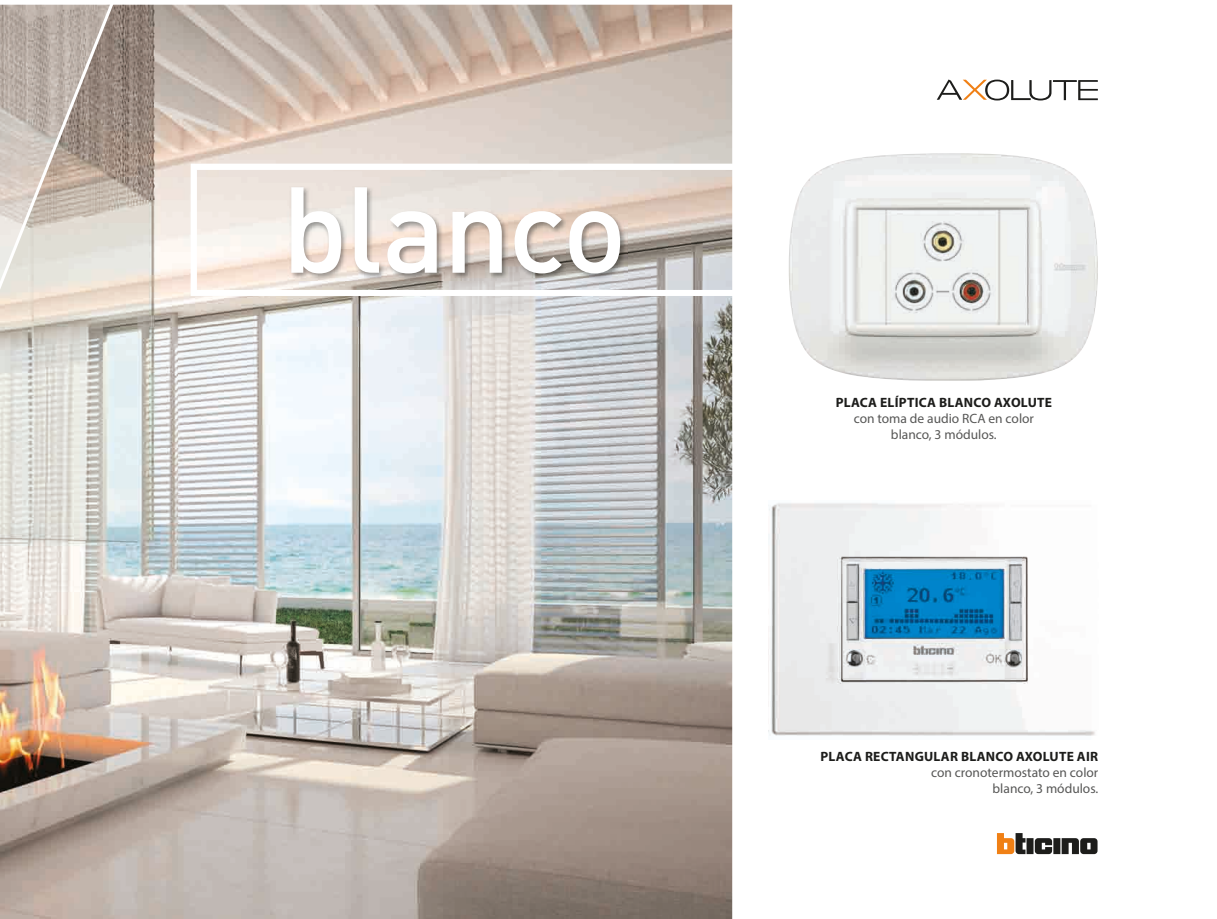
<style>
.page{position:relative;width:1217px;height:919px;background:#fff}
.page>*{position:absolute;margin:0;border:0;box-sizing:border-box;transform-origin:0 0}
.t1{font:500 120px "DIN Pro";letter-spacing:-.025em;color:#fff}
.t2{font:13.5px/16.2px "Myriad Pro";color:#575756;text-align:center}
.t3{font:700 13.5px "Myriad Pro";letter-spacing:.02em;color:#1d1d1b}
</style>
<div class="page">
<img style="left:0;top:5px;width:732px;height:913px">
<svg style="left:0;top:4px;width:115px;height:286px;background:#c4bab1"></svg>
<svg style="left:191px;top:164px;width:542px;height:132px"></svg>
<img style="left:789px;top:153px;width:308px;height:227px">
<img style="left:768px;top:503px;width:327px;height:233px">
<svg style="left:997px;top:833px;width:100px;height:21px"></svg>
<svg style="left:936px;top:79px;width:161px;height:21px"></svg>
<img style="left:290px;top:186px;width:337px;height:94px">
<h1 class="t1" style="left:281px;top:148px;width:347px">blanco</h1>
<p class="t3" style="left:835px;top:393px;width:218px">PLACA ELÍPTICA BLANCO AXOLUTE</p>
<p class="t2" style="left:853px;top:410px;width:182px">con toma de audio RCA en color blanco, 3 módulos.</p>
<p class="t3" style="left:820px;top:747px;width:279px">PLACA RECTANGULAR BLANCO AXOLUTE AIR</p>
<p class="t2" style="left:930px;top:764px;width:169px;text-align:right">con cronotermostato en color blanco, 3 módulos.</p>
</div>
